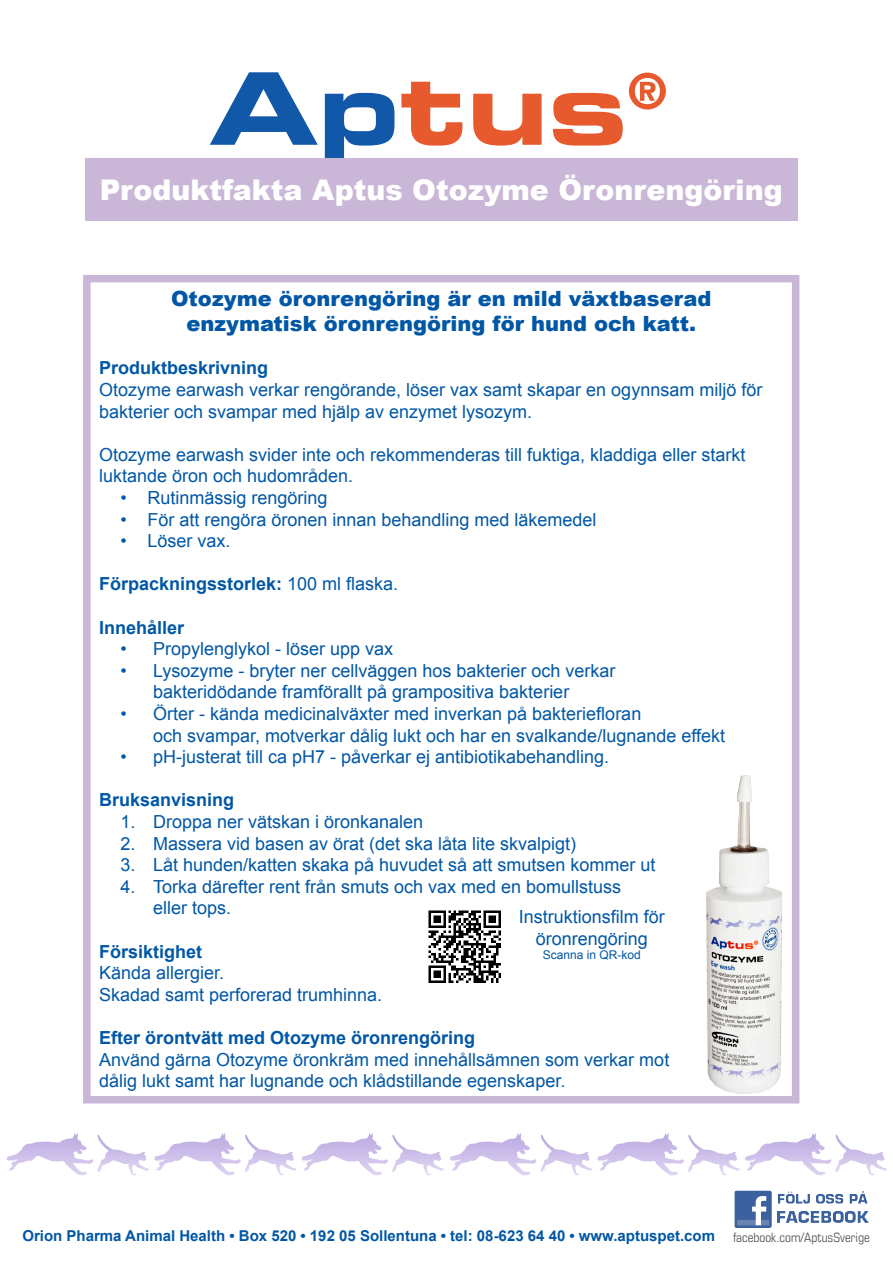
<style>
.page{position:relative;width:893px;height:1263px;background:#fff}
.page>*{position:absolute;margin:0;border:0;box-sizing:border-box;transform-origin:0 0}
.t1{font:900 28.5px "Arial";color:#fff}
.t2{font:900 21px "Arial";color:#0157a5}
.t3{font:18px/21.6px "Arial";color:#0157a5}
.t4{font:700 18px "Arial";color:#0157a5}
.t5{font:700 15px "Arial";color:#0157a5}
.t6{font:condensed 12.9px "Eurostile LT Std";color:#57585a}
.t7{font:12px "Arial";color:#0157a5}
.s1{font-weight:400}
</style>
<div class="page">
<svg style="left:210px;top:72px;width:108px;height:73px"></svg>
<svg style="left:325px;top:93px;width:69px;height:66px"></svg>
<svg style="left:401px;top:82px;width:61px;height:64px"></svg>
<svg style="left:473px;top:94px;width:69px;height:52px"></svg>
<svg style="left:553px;top:93px;width:70px;height:53px"></svg>
<svg style="left:629px;top:73px;width:37px;height:37px"></svg>
<div style="left:85px;top:159px;width:712px;height:62px;background:#cab7d8"></div>
<div style="left:83px;top:275px;width:716px;height:828px;border:8px solid #cab7d8"></div>
<img style="left:701px;top:775px;width:88px;height:323px">
<img style="left:392px;top:1135px;width:39px;height:40px">
<img style="left:301px;top:1133px;width:71px;height:28px">
<img style="left:245px;top:1135px;width:39px;height:40px">
<img style="left:154px;top:1133px;width:71px;height:28px">
<img style="left:97px;top:1135px;width:39px;height:40px">
<img style="left:6px;top:1133px;width:72px;height:28px">
<img style="left:836px;top:1135px;width:38px;height:40px">
<img style="left:744px;top:1133px;width:72px;height:28px">
<img style="left:688px;top:1135px;width:39px;height:40px">
<img style="left:597px;top:1133px;width:71px;height:28px">
<img style="left:541px;top:1135px;width:38px;height:40px">
<img style="left:449px;top:1133px;width:72px;height:28px">
<img style="left:734px;top:1190px;width:135px;height:38px">
<img style="left:428px;top:910px;width:73px;height:73px">
<p class="t1" style="left:100px;top:169px;width:684px">Produktfakta Aptus Otozyme Öronrengöring</p>
<p class="t2" style="left:171px;top:283px;width:542px">Otozyme öronrengöring är en mild växtbaserad</p>
<p class="t2" style="left:186px;top:308px;width:511px">enzymatisk öronrengöring för hund och katt.</p>
<p class="t4" style="left:99px;top:356px;width:171px">Produktbeskrivning</p>
<p class="t3" style="left:99px;top:379px;width:665px">Otozyme earwash verkar rengörande, löser vax samt skapar en ogynnsam miljö för bakterier och svampar med hjälp av enzymet lysozym.</p>
<p class="t3" style="left:99px;top:444px;width:648px">Otozyme earwash svider inte och rekommenderas till fuktiga, kladdiga eller starkt luktande öron och hudområden.</p>
<p class="t3" style="left:120px;top:487px;width:209px">• Rutinmässig rengöring</p>
<p class="t3" style="left:120px;top:509px;width:478px">• För att rengöra öronen innan behandling med läkemedel</p>
<p class="t3" style="left:120px;top:530px;width:112px">• Löser vax.</p>
<p class="t4" style="left:99px;top:572px;width:301px">Förpackningsstorlek: <span class="s1">100 ml flaska.</span></p>
<p class="t4" style="left:99px;top:615px;width:87px">Innehåller</p>
<p class="t3" style="left:120px;top:638px;width:274px">• Propylenglykol - löser upp vax</p>
<p class="t3" style="left:153px;top:660px;width:464px;text-indent:-33px">• Lysozyme - bryter ner cellväggen hos bakterier och verkar bakteridödande framförallt på grampositiva bakterier</p>
<p class="t3" style="left:153px;top:703px;width:574px;text-indent:-33px">• Örter - kända medicinalväxter med inverkan på bakteriefloran<br>och svampar, motverkar dålig lukt och har en svalkande/lugnande effekt</p>
<p class="t3" style="left:120px;top:746px;width:490px">• pH-justerat till ca pH7 - påverkar ej antibiotikabehandling.</p>
<p class="t4" style="left:99px;top:788px;width:137px">Bruksanvisning</p>
<p class="t3" style="left:120px;top:811px;width:304px">1. Droppa ner vätskan i öronkanalen</p>
<p class="t3" style="left:120px;top:833px;width:457px">2. Massera vid basen av örat (det ska låta lite skvalpigt)</p>
<p class="t3" style="left:120px;top:854px;width:537px">3. Låt hunden/katten skaka på huvudet så att smutsen kommer ut</p>
<p class="t3" style="left:153px;top:876px;width:470px;text-indent:-33px">4. Torka därefter rent från smuts och vax med en bomullstuss eller tops.</p>
<p class="t4" style="left:99px;top:939px;width:105px">Försiktighet</p>
<p class="t3" style="left:99px;top:962px;width:127px">Kända allergier.</p>
<p class="t3" style="left:99px;top:984px;width:285px">Skadad samt perforerad trumhinna.</p>
<p class="t4" style="left:99px;top:1026px;width:378px">Efter örontvätt med Otozyme öronrengöring</p>
<p class="t3" style="left:99px;top:1049px;width:572px">Använd gärna Otozyme öronkräm med innehållsämnen som verkar mot dålig lukt samt har lugnande och klådstillande egenskaper.</p>
<p class="t3" style="left:519px;top:906px;width:148px">Instruktionsfilm för</p>
<p class="t3" style="left:536px;top:928px;width:114px">öronrengöring</p>
<p class="t7" style="left:543px;top:947px;width:100px">Scanna in QR-kod</p>
<p class="t5" style="left:22px;top:1226px;width:694px">Orion Pharma Animal Health • Box 520 • 192 05 Sollentuna • tel: 08-623 64 40 • www.aptuspet.com</p>
<p class="t6" style="left:733px;top:1230px;width:138px">facebook.com/AptusSverige</p>
</div>
